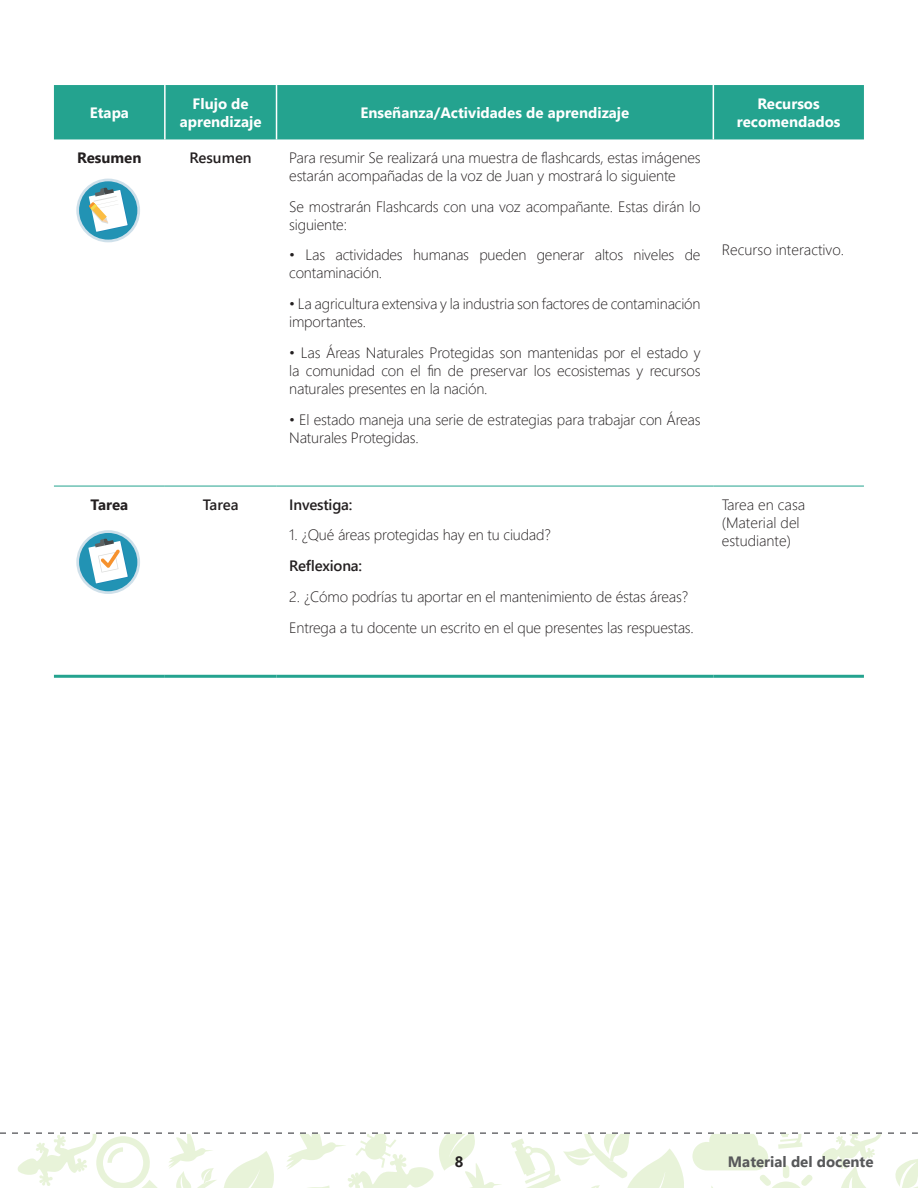
<style>
.page{position:relative;width:918px;height:1188px;background:#fff}
.page>*{position:absolute;margin:0;border:0;box-sizing:border-box;transform-origin:0 0}
.Tex_gen{font:300 15px/18px "Segoe UI";letter-spacing:-.01em;color:#231f20}
.Tex_gen-2{font:700 15px/18px "Segoe UI";color:#fff;text-align:center}
.Tex_gen-3{font:600 15px "Segoe UI";letter-spacing:-.01em;color:#231f20}
.t1{font:700 15px "Segoe UI";color:#57585a}
.Tex_gen-4{font:700 15px "Segoe UI";color:#231f20}
</style>
<div class="page">
<svg style="left:0;top:1132px;width:918px;height:56px"></svg>
<div style="left:54px;top:85px;width:810px;height:54px;background:#24a38f"></div>
<hr style="left:164px;top:85px;width:2px;height:54px;background:#fff">
<hr style="left:276px;top:85px;width:1px;height:54px;background:#fff">
<hr style="left:713px;top:85px;width:1px;height:54px;background:#fff">
<hr style="left:54px;top:486px;width:111px;height:1px;background:#24a38f">
<hr style="left:165px;top:486px;width:112px;height:1px;background:#24a38f">
<hr style="left:277px;top:486px;width:436px;height:1px;background:#24a38f">
<hr style="left:713px;top:486px;width:151px;height:1px;background:#24a38f">
<hr style="left:54px;top:675px;width:111px;height:3px;background:#24a38f">
<hr style="left:165px;top:675px;width:112px;height:3px;background:#24a38f">
<hr style="left:277px;top:675px;width:436px;height:3px;background:#24a38f">
<hr style="left:713px;top:675px;width:151px;height:3px;background:#24a38f">
<svg style="left:76px;top:179px;width:64px;height:63px"></svg>
<div style="left:79px;top:181px;width:58px;height:59px;background:#2293b4;border-radius:50%"></div>
<svg style="left:89px;top:187px;width:40px;height:45px"></svg>
<svg style="left:76px;top:530px;width:64px;height:64px"></svg>
<div style="left:79px;top:533px;width:58px;height:58px;background:#2293b4;border-radius:50%"></div>
<svg style="left:88px;top:538px;width:41px;height:46px"></svg>
<p class="Tex_gen-2" style="left:90px;top:103px;width:41px">Etapa</p>
<p class="Tex_gen-2" style="left:180px;top:94px;width:83px">Flujo de aprendizaje</p>
<p class="Tex_gen-2" style="left:361px;top:103px;width:270px">Enseñanza/Actividades de aprendizaje</p>
<p class="Tex_gen-2" style="left:737px;top:94px;width:105px">Recursos recomendados</p>
<p class="Tex_gen-4" style="left:77px;top:145px;width:66px">Resumen</p>
<p class="Tex_gen-3" style="left:190px;top:145px;width:64px">Resumen</p>
<p class="Tex_gen" style="left:289px;top:148px;width:413px">Para resumir Se realizará una muestra de flashcards, estas imágenes estarán acompañadas de la voz de Juan y mostrará lo siguiente</p>
<p class="Tex_gen" style="left:289px;top:197px;width:413px">Se mostrarán Flashcards con una voz acompañante. Estas dirán lo siguiente:</p>
<p class="Tex_gen" style="left:289px;top:245px;width:413px">• Las actividades humanas pueden generar altos niveles de contaminación.</p>
<p class="Tex_gen" style="left:289px;top:294px;width:413px">• La agricultura extensiva y la industria son factores de contaminación importantes.</p>
<p class="Tex_gen" style="left:289px;top:343px;width:413px;text-align:justify">• Las Áreas Naturales Protegidas son mantenidas por el estado y la comunidad con el fin de preservar los ecosistemas y recursos naturales presentes en la nación.</p>
<p class="Tex_gen" style="left:289px;top:410px;width:413px">• El estado maneja una serie de estrategias para trabajar con Áreas<br>Naturales Protegidas.</p>
<p class="Tex_gen" style="left:722px;top:240px;width:124px">Recurso interactivo.</p>
<p class="Tex_gen-4" style="left:91px;top:492px;width:39px">Tarea</p>
<p class="Tex_gen-3" style="left:203px;top:492px;width:37px">Tarea</p>
<p class="Tex_gen-3" style="left:289px;top:492px;width:65px">Investiga:</p>
<p class="Tex_gen" style="left:289px;top:525px;width:263px">1. ¿Qué áreas protegidas hay en tu ciudad?</p>
<p class="Tex_gen-3" style="left:289px;top:554px;width:74px">Reflexiona:</p>
<p class="Tex_gen" style="left:289px;top:587px;width:400px">2. ¿Cómo podrías tu aportar en el mantenimiento de éstas áreas?</p>
<p class="Tex_gen" style="left:289px;top:618px;width:406px">Entrega a tu docente un escrito en el que presentes las respuestas.</p>
<p class="Tex_gen" style="left:722px;top:495px;width:85px">Tarea en casa (Material del estudiante)</p>
<p class="Tex_gen-4" style="left:455px;top:1150px;width:10px">8</p>
<p class="t1" style="left:728px;top:1149px;width:147px">Material del docente</p>
</div>
